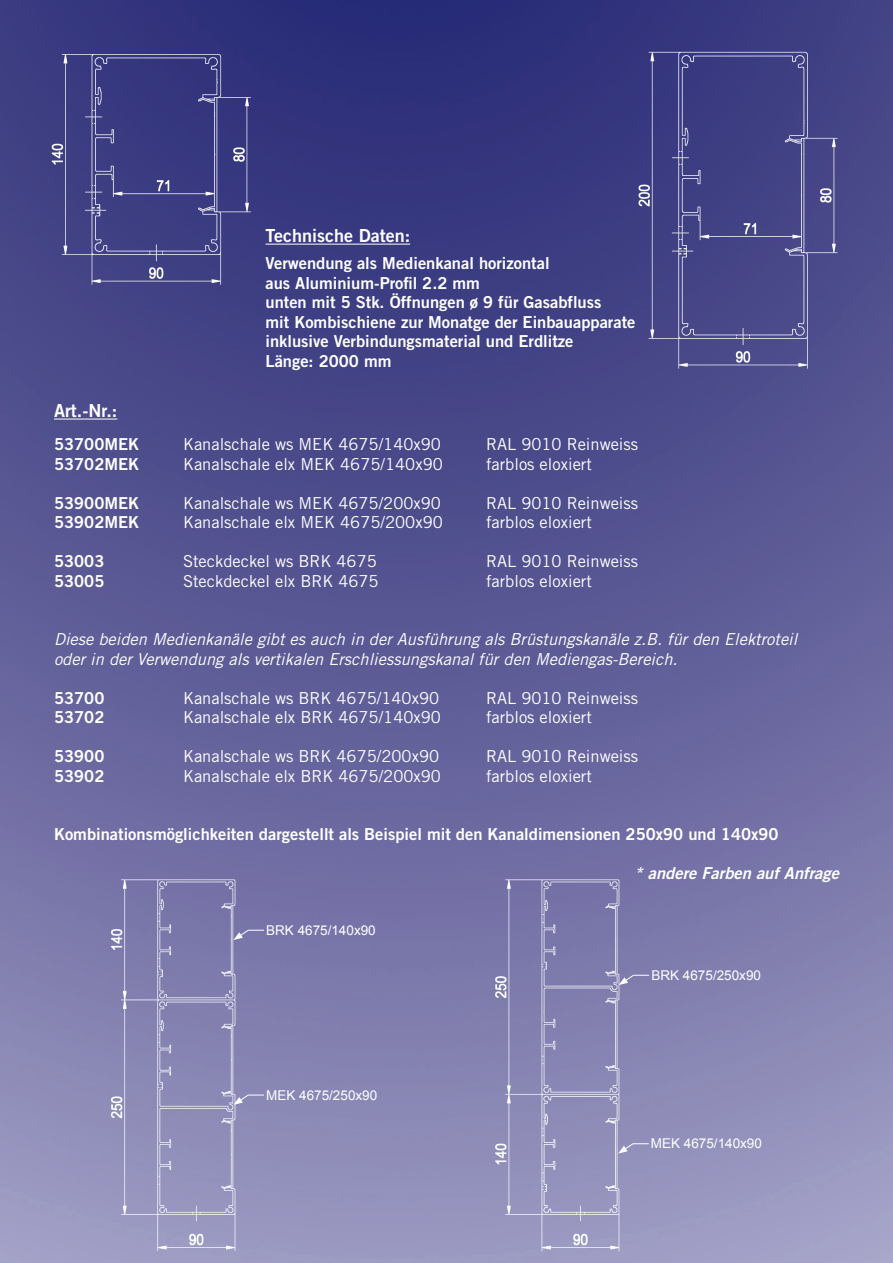
<style>
.page{position:relative;width:893px;height:1263px;background:#fff}
.page>*{position:absolute;margin:0;border:0;box-sizing:border-box;transform-origin:0 0}
.t1{font:18px "Trade Gothic LT Std Bd 2";color:#fff}
.t2{font:16.5px "Trade Gothic LT Std";color:#fff}
.t3{font:16.5px "Trade Gothic LT Std Bd 2";color:#fff}
.t4{font:italic 16.5px/19.5px "Trade Gothic LT Std";color:#fff}
.t5{font:16.5px "Trade Gothic LT Std Bd 2 Obl";color:#fff}
.t6{font:13.5px "Arial";color:#fff}
</style>
<div class="page">
<img style="left:1px;top:0;width:892px;height:1252px">
<hr style="left:266px;top:244px;width:144px;height:1px;background:#fff">
<hr style="left:54px;top:419px;width:63px;height:1px;background:#fff">
<svg style="left:233px;top:929px;width:31px;height:11px"></svg>
<svg style="left:233px;top:1094px;width:31px;height:11px"></svg>
<svg style="left:619px;top:974px;width:30px;height:11px"></svg>
<svg style="left:618px;top:1143px;width:31px;height:10px"></svg>
<p class="t1" style="left:266px;top:225px;width:146px">Technische Daten:</p>
<p class="t3" style="left:266px;top:253px;width:286px">Verwendung als Medienkanal horizontal</p>
<p class="t3" style="left:266px;top:273px;width:216px">aus Aluminium-Profil 2.2 mm</p>
<p class="t3" style="left:266px;top:292px;width:337px">unten mit 5 Stk. Öffnungen ø 9 für Gasabfluss</p>
<p class="t3" style="left:266px;top:312px;width:371px">mit Kombischiene zur Monatge der Einbauapparate</p>
<p class="t3" style="left:266px;top:331px;width:309px">inklusive Verbindungsmaterial und Erdlitze</p>
<p class="t3" style="left:275px;top:351px;width:118px">änge: 2000 mm</p>
<p class="t1" style="left:54px;top:400px;width:65px">Art.-Nr.:</p>
<p class="t3" style="left:54px;top:434px;width:87px">53700MEK</p>
<p class="t2" style="left:183px;top:434px;width:260px">Kanalschale ws MEK 4675/140x90</p>
<p class="t2" style="left:486px;top:434px;width:154px">RAL 9010 Reinweiss</p>
<p class="t3" style="left:54px;top:454px;width:87px">53702MEK</p>
<p class="t2" style="left:183px;top:454px;width:261px">Kanalschale elx MEK 4675/140x90</p>
<p class="t2" style="left:486px;top:454px;width:107px">farblos eloxiert</p>
<p class="t3" style="left:54px;top:493px;width:87px">53900MEK</p>
<p class="t2" style="left:183px;top:493px;width:260px">Kanalschale ws MEK 4675/200x90</p>
<p class="t2" style="left:486px;top:493px;width:154px">RAL 9010 Reinweiss</p>
<p class="t3" style="left:54px;top:512px;width:87px">53902MEK</p>
<p class="t2" style="left:183px;top:512px;width:261px">Kanalschale elx MEK 4675/200x90</p>
<p class="t2" style="left:486px;top:512px;width:107px">farblos eloxiert</p>
<p class="t3" style="left:54px;top:551px;width:52px">53003</p>
<p class="t2" style="left:183px;top:551px;width:195px">Steckdeckel ws BRK 4675</p>
<p class="t2" style="left:486px;top:551px;width:154px">RAL 9010 Reinweiss</p>
<p class="t3" style="left:54px;top:571px;width:52px">53005</p>
<p class="t2" style="left:183px;top:571px;width:197px">Steckdeckel elx BRK 4675</p>
<p class="t2" style="left:486px;top:571px;width:107px">farblos eloxiert</p>
<p class="t4" style="left:54px;top:630px;width:745px">Diese beiden Medienkanäle gibt es auch in der Ausführung als Brüstungskanäle z.B. für den Elektroteil oder in der Verwendung als vertikalen Erschliessungskanal für den Mediengas-Bereich.</p>
<p class="t3" style="left:54px;top:688px;width:52px">53700</p>
<p class="t2" style="left:183px;top:688px;width:258px">Kanalschale ws BRK 4675/140x90</p>
<p class="t2" style="left:486px;top:688px;width:154px">RAL 9010 Reinweiss</p>
<p class="t3" style="left:54px;top:707px;width:52px">53702</p>
<p class="t2" style="left:183px;top:707px;width:260px">Kanalschale elx BRK 4675/140x90</p>
<p class="t2" style="left:486px;top:707px;width:107px">farblos eloxiert</p>
<p class="t3" style="left:54px;top:746px;width:52px">53900</p>
<p class="t2" style="left:183px;top:746px;width:258px">Kanalschale ws BRK 4675/200x90</p>
<p class="t2" style="left:486px;top:746px;width:154px">RAL 9010 Reinweiss</p>
<p class="t3" style="left:54px;top:766px;width:52px">53902</p>
<p class="t2" style="left:183px;top:766px;width:260px">Kanalschale elx BRK 4675/200x90</p>
<p class="t2" style="left:486px;top:766px;width:107px">farblos eloxiert</p>
<p class="t3" style="left:54px;top:824px;width:726px">Kombinationsmöglichkeiten dargestellt als Beispiel mit den Kanaldimensionen 250x90 und 140x90</p>
<p class="t5" style="left:635px;top:863px;width:206px">* andere Farben auf Anfrage</p>
<p class="t6" style="left:266px;top:921px;width:111px">BRK 4675/140x90</p>
<p class="t6" style="left:266px;top:1086px;width:113px">MEK 4675/250x90</p>
<p class="t6" style="left:651px;top:966px;width:111px">BRK 4675/250x90</p>
<p class="t6" style="left:651px;top:1135px;width:113px">MEK 4675/140x90</p>
</div>
